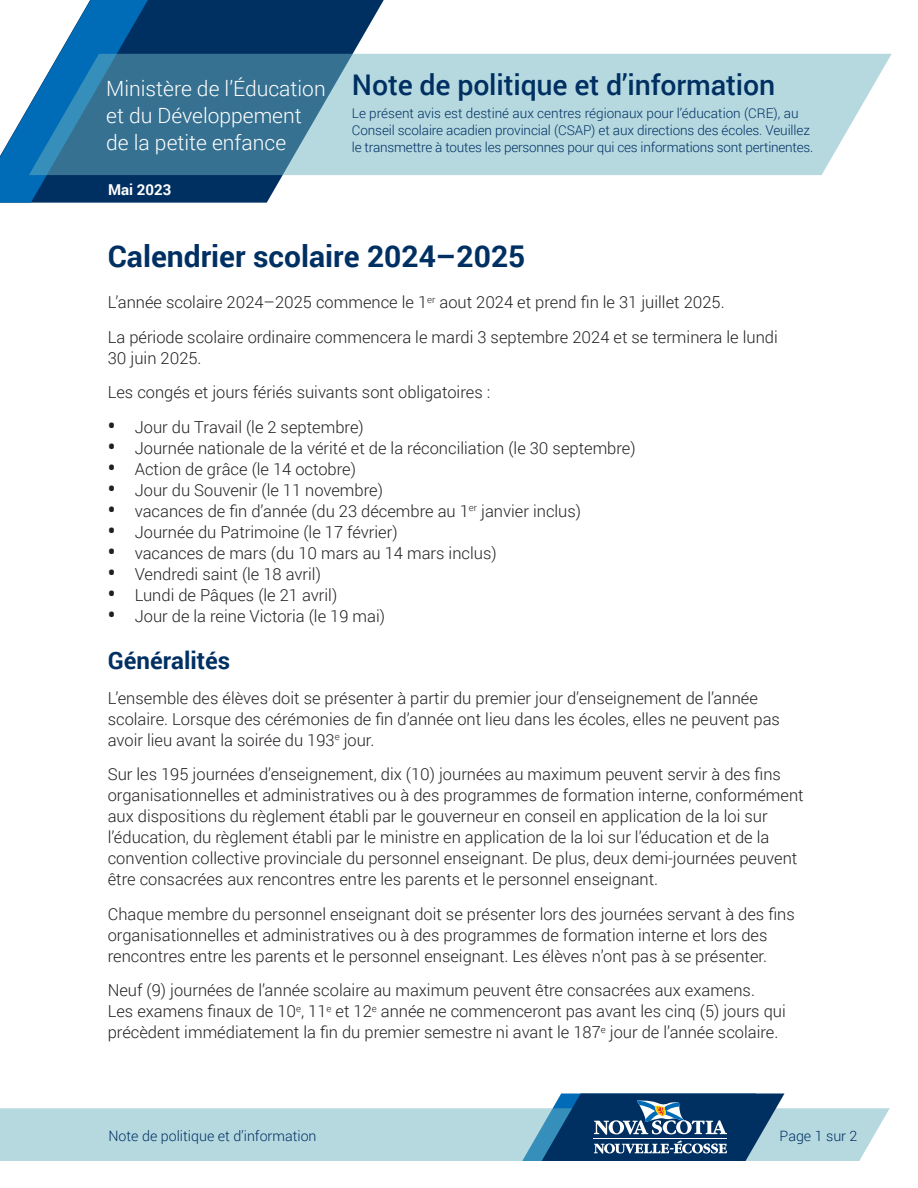
<style>
.page{position:relative;width:918px;height:1188px;background:#fff}
.page>*{position:absolute;margin:0;border:0;box-sizing:border-box;transform-origin:0 0}
._01_Heading_1{font:700 30px "Roboto";color:#003062}
.t1{font:500 28.5px "Roboto";letter-spacing:-.005em;color:#003062}
._01_Heading_2{font:700 24px "Roboto";color:#003062}
.t2{font:300 21px/27px "Roboto";color:#fff}
._02_Body{font:300 16.5px/21px "Roboto";color:#231f20}
.t3{font:700 15px "Roboto";color:#fff}
.t4{font:300 14.25px "Roboto";color:#003062}
.t5{font:300 13.5px/17.2px "Roboto";letter-spacing:-.01em;color:#003062}
.s1{font-weight:300;font-size:21px;color:#fff}
.s2{font-weight:700;font-size:21px}
</style>
<div class="page">
<div style="left:0;top:1108px;width:890px;height:53px;background:#b6d9e0"></div>
<svg style="left:522px;top:1094px;width:263px;height:67px;background:#3d698e"></svg>
<hr style="left:594px;top:1139px;width:133px;height:1px;background:#fff">
<svg style="left:148px;top:0;width:236px;height:203px;fill:#003062"></svg>
<svg style="left:0;top:0;width:148px;height:203px"></svg>
<svg style="left:29px;top:54px;width:863px;height:121px;background:#8db9c9"></svg>
<h2 class="t1" style="left:106px;top:65px;width:671px"><span class="s1">Ministère de l’Éducation</span> Note de politique et d’information</h2>
<p class="t2" style="left:106px;top:101px;width:197px">et du Développement de la petite enfance</p>
<p class="t5" style="left:352px;top:104px;width:463px">Le présent avis est destiné aux centres régionaux pour l’éducation (CRE), au<br>Conseil scolaire acadien provincial (CSAP) et aux directions des écoles. Veuillez le transmettre à toutes les personnes pour qui ces informations sont pertinentes.</p>
<p class="t3" style="left:108px;top:179px;width:65px">Mai 2023</p>
<p class="_01_Heading_1" style="left:108px;top:235px;width:419px">Calendrier scolaire 2024–2025</p>
<p class="_02_Body" style="left:108px;top:291px;width:618px">L’année scolaire 2024–2025 commence le 1<sup>er</sup> aout 2024 et prend fin le 31 juillet 2025.</p>
<p class="_02_Body" style="left:108px;top:326px;width:672px">La période scolaire ordinaire commencera le mardi 3 septembre 2024 et se terminera le lundi<br>30 juin 2025.</p>
<p class="_02_Body" style="left:108px;top:381px;width:384px">Les congés et jours fériés suivants sont obligatoires :</p>
<p class="_02_Body" style="left:108px;top:416px;width:257px"><span class="s2">•</span> Jour du Travail (le 2 septembre)</p>
<p class="_02_Body" style="left:108px;top:437px;width:529px"><span class="s2">•</span> Journée nationale de la vérité et de la réconciliation (le 30 septembre)</p>
<p class="_02_Body" style="left:108px;top:458px;width:250px"><span class="s2">•</span> Action de grâce (le 14 octobre)</p>
<p class="_02_Body" style="left:108px;top:479px;width:277px"><span class="s2">•</span> Jour du Souvenir (le 11 novembre)</p>
<p class="_02_Body" style="left:108px;top:500px;width:475px"><span class="s2">•</span> vacances de fin d’année (du 23 décembre au 1<sup>er</sup> janvier inclus)</p>
<p class="_02_Body" style="left:108px;top:521px;width:291px"><span class="s2">•</span> Journée du Patrimoine (le 17 février)</p>
<p class="_02_Body" style="left:108px;top:542px;width:390px"><span class="s2">•</span> vacances de mars (du 10 mars au 14 mars inclus)</p>
<p class="_02_Body" style="left:108px;top:563px;width:215px"><span class="s2">•</span> Vendredi saint (le 18 avril)</p>
<p class="_02_Body" style="left:108px;top:584px;width:231px"><span class="s2">•</span> Lundi de Pâques (le 21 avril)</p>
<p class="_02_Body" style="left:108px;top:605px;width:279px"><span class="s2">•</span> Jour de la reine Victoria (le 19 mai)</p>
<p class="_01_Heading_2" style="left:108px;top:644px;width:124px">Généralités</p>
<p class="_02_Body" style="left:108px;top:687px;width:674px">L’ensemble des élèves doit se présenter à partir du premier jour d’enseignement de l’année scolaire. Lorsque des cérémonies de fin d’année ont lieu dans les écoles, elles ne peuvent pas avoir lieu avant la soirée du 193<sup>e</sup> jour.</p>
<p class="_02_Body" style="left:108px;top:763px;width:697px">Sur les 195 journées d’enseignement, dix (10) journées au maximum peuvent servir à des fins organisationnelles et administratives ou à des programmes de formation interne, conformément aux dispositions du règlement établi par le gouverneur en conseil en application de la loi sur l’éducation, du règlement établi par le ministre en application de la loi sur l’éducation et de la convention collective provinciale du personnel enseignant. De plus, deux demi-journées peuvent être consacrées aux rencontres entre les parents et le personnel enseignant.</p>
<p class="_02_Body" style="left:108px;top:903px;width:689px">Chaque membre du personnel enseignant doit se présenter lors des journées servant à des fins organisationnelles et administratives ou à des programmes de formation interne et lors des rencontres entre les parents et le personnel enseignant. Les élèves n’ont pas à se présenter.</p>
<p class="_02_Body" style="left:108px;top:979px;width:680px">Neuf (9) journées de l’année scolaire au maximum peuvent être consacrées aux examens.<br>Les examens finaux de 10<sup>e</sup>, 11<sup>e</sup> et 12<sup>e</sup> année ne commenceront pas avant les cinq (5) jours qui précèdent immédiatement la fin du premier semestre ni avant le 187<sup>e</sup> jour de l’année scolaire.</p>
<p class="t4" style="left:109px;top:1126px;width:210px">Note de politique et d’information</p>
<p class="t4" style="left:780px;top:1126px;width:79px">Page 1 sur 2</p>
</div>
